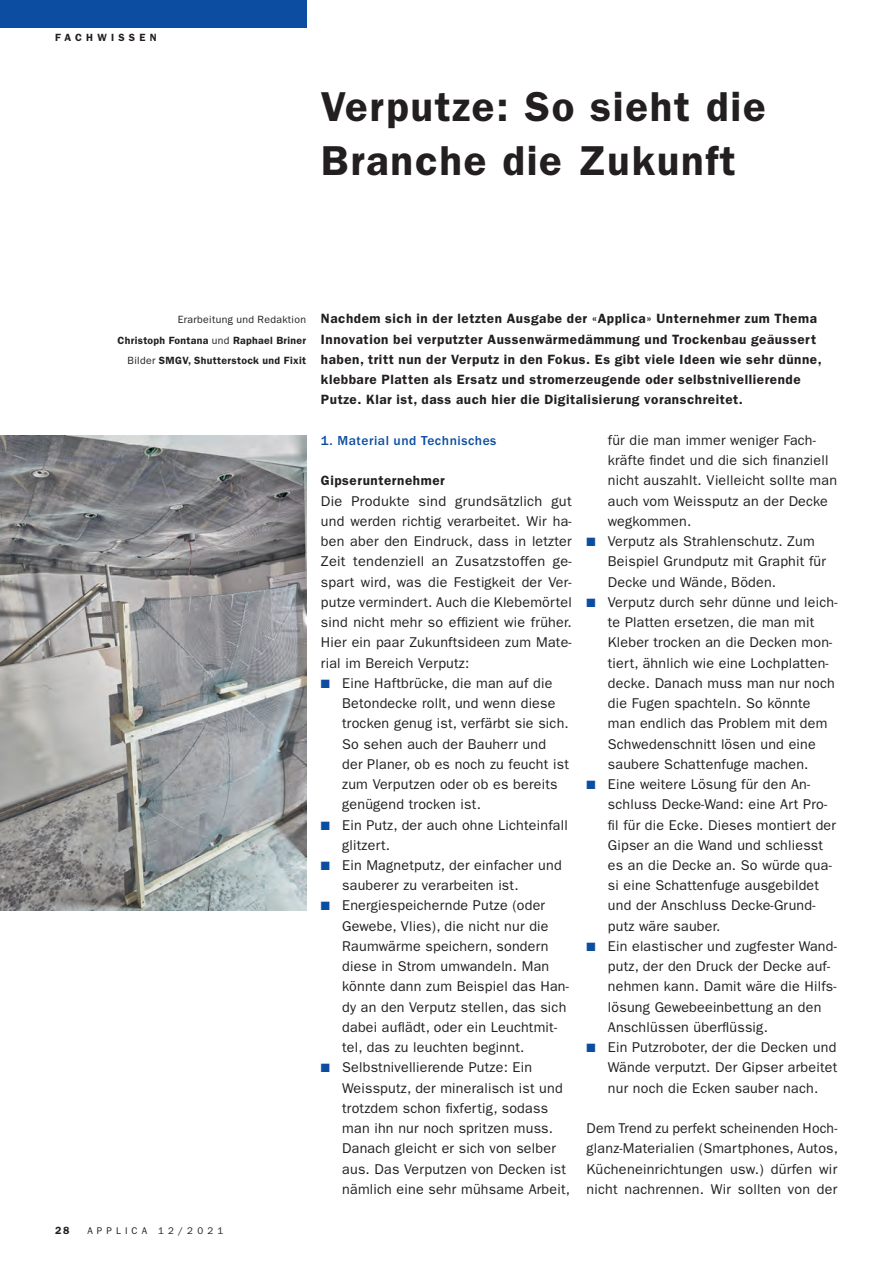
<style>
.page{position:relative;width:893px;height:1263px;background:#fff}
.page>*{position:absolute;margin:0;border:0;box-sizing:border-box;transform-origin:0 0}
.t1{font:600 42px/54px "ITC Franklin Gothic Std";letter-spacing:.04em;color:#231f20}
.t2{font:14.25px/20.2px "ITC Franklin Gothic Std";letter-spacing:.015em;color:#231f20}
.t3{font:600 13.5px/20.2px "ITC Franklin Gothic Std";letter-spacing:.04em;color:#231f20}
.t4{font:500 13.5px "ITC Franklin Gothic Std";letter-spacing:.04em;color:#0d4da1}
.t5{font:600 10.5px/20.2px "ITC Franklin Gothic Std";letter-spacing:.03em;color:#231f20;text-align:right}
.t6{font:600 10.5px "ITC Franklin Gothic Std";letter-spacing:.4em;color:#231f20}
.t7{font:9.75px "ITC Franklin Gothic Std";letter-spacing:.42em;color:#231f20}
.s1{font-weight:400}
.s2{color:#0d4da1}
</style>
<div class="page">
<div style="left:0;top:0;width:306px;height:28px;background:#0d4da1"></div>
<img style="left:0;top:436px;width:306px;height:474px">
<p class="t6" style="left:55px;top:34px;width:103px">FACHWISSEN</p>
<h1 class="t1" style="left:321px;top:83px;width:446px">Verputze: So sieht die<br>Branche die Zukunft</h1>
<p class="t5" style="left:118px;top:311px;width:190px"><span class="s1">Erarbeitung und Redaktion<br></span>Christoph Fontana <span class="s1">und</span> Raphael Briner<br><span class="s1">Bilder</span> SMGV, Shutterstock und Fixit</p>
<p class="t3" style="left:321px;top:310px;width:502px">Nachdem sich in der letzten Ausgabe der «Applica» Unternehmer zum Thema Innovation bei verputzter Aussenwärmedämmung und Trockenbau geäussert haben, tritt nun der Verputz in den Fokus. Es gibt viele Ideen wie sehr dünne, klebbare Platten als Ersatz und stromerzeugende oder selbstnivellierende Putz e. Klar ist, dass auch hier die Digitalisierung voranschreitet.</p>
<p class="t4" style="left:321px;top:435px;width:177px">1. Material und Technisches</p>
<p class="t3" style="left:321px;top:472px;width:125px">Gipserunternehmer</p>
<p class="t2" style="left:321px;top:492px;width:252px;text-align:justify">Die Produkte sind grundsätzlich gut und werden richtig verarbeitet. Wir ha&shy;ben aber den Eindruck, dass in letzter Zeit tendenziell an Zusatzstoffen ge&shy;spart wird, was die Festigkeit der Ver&shy;putze vermindert. Auch die Klebemörtel sind nicht mehr so effizient wie früher.<br>Hier ein paar Zukunftsideen zum Mate&shy;rial im Bereich Verputz:</p>
<p class="t2" style="left:342px;top:674px;width:228px;text-indent:-21px"><span class="s2">■</span> Eine Haftbrücke, die man auf die<br>Betondecke rollt, und wenn diese trocken genug ist, verfärbt sie sich.<br>So sehen auch der Bauherr und der Planer, ob es noch zu feucht ist zum Verputzen oder ob es bereits genügend trocken ist.</p>
<p class="t2" style="left:342px;top:816px;width:227px;text-indent:-21px"><span class="s2">■</span> Ein Putz, der auch ohne Lichteinfall glitzert.</p>
<p class="t2" style="left:342px;top:856px;width:221px;text-indent:-21px"><span class="s2">■</span> Ein Magnetputz, der einfacher und sauberer zu verarbeiten ist.</p>
<p class="t2" style="left:342px;top:897px;width:228px;text-indent:-21px"><span class="s2">■</span> Energiespeichernde Putze (oder<br>Gewebe, Vlies), die nicht nur die<br>Raumwärme speichern, sondern diese in Strom umwandeln. Man könnte dann zum Beispiel das Han&shy;dy an den Verputz stellen, das sich dabei auflädt, oder ein Leuchtmit&shy;tel, das zu leuchten beginnt.</p>
<p class="t2" style="left:342px;top:1058px;width:229px;text-indent:-21px"><span class="s2">■</span> Selbstnivellierende Putze: Ein Weiss putz, der mineralisch ist und trotzdem schon fixfertig, sodass man ihn nur noch spritzen muss.<br>Danach gleicht er sich von selber aus. Das Verputzen von Decken ist nämlich eine sehr mühsame Arbeit,</p>
<p class="t2" style="left:608px;top:431px;width:231px">für die man immer weniger Fach&shy;kräfte findet und die sich finanziell nicht auszahlt. Vielleicht sollte man auch vom Weissputz an der Decke wegkommen.</p>
<p class="t2" style="left:608px;top:532px;width:220px;text-indent:-21px"><span class="s2">■</span> Verputz als Strahlenschutz. Zum<br>Beispiel Grundputz mit Graphit für<br>Decke und Wände, Böden.</p>
<p class="t2" style="left:608px;top:593px;width:231px;text-indent:-21px"><span class="s2">■</span> Verputz durch sehr dünne und leich&shy;te Platten ersetzen, die man mit<br>Kleber trocken an die Decken mon&shy;tiert, ähnlich wie eine Lochplatten&shy;decke. Danach muss man nur noch die Fugen spachteln. So könnte man endlich das Problem mit dem<br>Schwedenschnitt lösen und eine saubere Schattenfuge machen.</p>
<p class="t2" style="left:608px;top:775px;width:230px;text-indent:-21px"><span class="s2">■</span> Eine weitere Lösung für den An&shy;schluss Decke-Wand: eine Art Pro&shy;fil für die Ecke. Dieses montiert der<br>Gipser an die Wand und schliesst es an die Decke an. So würde qua&shy;si eine Schattenfuge ausgebildet und der Anschluss Decke-Grund&shy;putz wäre sauber.</p>
<p class="t2" style="left:608px;top:937px;width:230px;text-indent:-21px"><span class="s2">■</span> Ein elastischer und zugfester Wand&shy;putz, der den Druck der Decke auf&shy;nehmen kann. Damit wäre die Hilfs&shy;lösung Gewebeeinbettung an den<br>Anschlüssen überflüssig.</p>
<p class="t2" style="left:608px;top:1038px;width:231px;text-align:justify;text-indent:-21px"><span class="s2">■</span> Ein Putzroboter, der die Decken und Wände verputzt. Der Gipser arbeitet nur noch die Ecken sauber nach.</p>
<p class="t2" style="left:587px;top:1119px;width:253px;text-align:justify">Dem Trend zu perfekt scheinenden Hoch&shy;glanz-Materialien (Smartphones, Autos, Kücheneinrichtungen usw.) dürfen wir nicht nachrennen. Wir sollten von der</p>
<p class="t5" style="left:55px;top:1221px;width:16px">28</p>
<p class="t7" style="left:87px;top:1227px;width:137px">APPLICA 12/2021</p>
</div>
